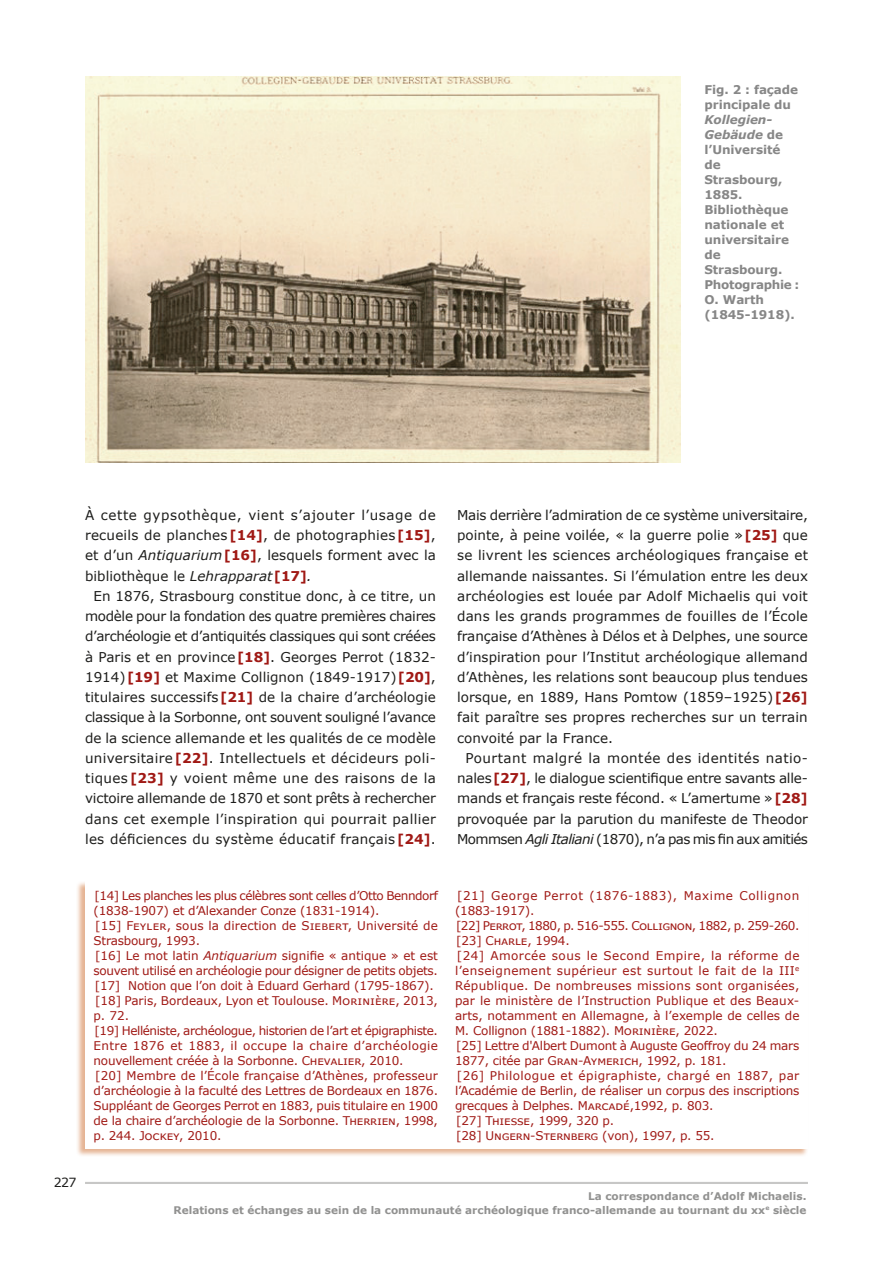
<style>
.page{position:relative;width:893px;height:1263px;background:#fff}
.page>*{position:absolute;margin:0;border:0;box-sizing:border-box;transform-origin:0 0}
.txt{font:13.5px/20.2px "Verdana";letter-spacing:.005em;color:#1d1d1b;text-align:justify}
.t1{font:12.6px "Verdana";color:#1d1d1b}
.Notes_de_bas_de_page{font:12px/15px "Verdana";letter-spacing:-.015em;color:#a01915;text-align:justify}
.légend{font:700 12px/15px "Verdana";letter-spacing:-.005em;color:#878787}
.Notes_de_bas_de_page-2{font:12px/15px "Verdana";letter-spacing:-.04em;color:#a01915}
.Notes_de_bas_de_page-3{font:12px/15px "Verdana";letter-spacing:.01em;color:#a01915}
.Notes_de_bas_de_page-4{font:12px/15px "Verdana";letter-spacing:.045em;color:#a01915}
.Notes_de_bas_de_page-5{font:12px "Verdana";letter-spacing:-.045em;color:#a01915}
.légend-2{font:700 12px/15px "Verdana";letter-spacing:-.025em;color:#878787}
.t2{font:700 10.5px/13.5px "Verdana";color:#919190;text-align:right}
.s1{font-style:italic}
.s2{font-weight:700;color:#a01915}
</style>
<div class="page">
<hr style="left:85px;top:1182px;width:723px;height:2px;background:#c7c7c6">
<div style="left:76px;top:880px;width:732px;height:277px;background:#cc6928;opacity:.5"></div>
<div style="left:85px;top:881px;width:723px;height:267px;background:#fff"></div>
<img style="left:85px;top:77px;width:595px;height:385px">
<p class="légend" style="left:704px;top:82px;width:95px">Fig. 2 : façade principale du<br><span class="s1">Kollegien-<br>Gebäude</span> de l’Université de<br>Strasbourg,<br>1885.<br>Bibliothèque nationale et universitaire de<br>Strasbourg.</p>
<p class="légend-2" style="left:704px;top:277px;width:96px">Photographie :<br>O. Warth (1845-1918).</p>
<p class="txt" style="left:85px;top:505px;width:352px">À cette gypsothèque, vient s’ajouter l’usage de recueils de planches <span class="s2">[14]</span>, de photographies <span class="s2">[15]</span>, et d’un <span class="s1">Antiquarium</span><span class="s2">[16]</span>, lesquels forment avec la bibliothèque le <span class="s1">Lehrapparat</span><span class="s2">[17]</span><span class="s1">.</span></p>
<p class="txt" style="left:85px;top:586px;width:352px;text-indent:9px">En 1876, Strasbourg constitue donc, à ce titre, un modèle pour la fondation des quatre premières chaires d’archéologie et d’antiquités classiques qui sont créées à Paris et en province<span class="s2">[18]</span>. Georges Perrot (1832- 1914)<span class="s2">[19]</span> et Maxime Collignon (1849-1917)<span class="s2">[20]</span>, titulaires successifs<span class="s2">[21]</span> de la chaire d’archéologie classique à la Sorbonne, ont souvent souligné l’avance de la science allemande et les qualités de ce modèle universitaire<span class="s2">[22]</span>. Intellectuels et décideurs poli&shy;tiques <span class="s2">[23]</span> y voient même une des raisons de la victoire allemande de 1870 et sont prêts à rechercher dans cet exemple l’inspiration qui pourrait pallier les déficiences du système éducatif français <span class="s2">[24]</span>.</p>
<p class="txt" style="left:457px;top:505px;width:352px">Mais derrière l’admiration de ce système universitaire, pointe, à peine voilée, « la guerre polie »<span class="s2">[25]</span> que se livrent les sciences archéologiques française et allemande naissantes. Si l’émulation entre les deux archéologies est louée par Adolf Michaelis qui voit dans les grands programmes de fouilles de l’École française d’Athènes à Délos et à Delphes, une source d’inspiration pour l’Institut archéologique allemand d’Athènes, les relations sont beaucoup plus tendues lorsque, en 1889, Hans Pomtow (1859–1925)<span class="s2">[26] </span>fait paraître ses propres recherches sur un terrain convoité par la France.</p>
<p class="txt" style="left:457px;top:748px;width:352px;text-indent:9px">Pourtant malgré la montée des identités natio&shy;nales<span class="s2">[27]</span>, le dialogue scientifique entre savants alle&shy;mands et français reste fécond. « L’amertume »<span class="s2">[28] </span>provoquée par la parution du manifeste de Theodor Mommsen <span class="s1">Agli Italiani</span> (1870), n’a pas mis fin aux amitiés</p>
<p class="t1" style="left:54px;top:1173px;width:24px">227</p>
<p class="Notes_de_bas_de_page-2" style="left:94px;top:888px;width:346px">[14] Les planches les plus célèbres sont celles d’Otto Benndorf (1838-1907) et d’Alexander Conze (1831-1914).</p>
<p class="Notes_de_bas_de_page-3" style="left:94px;top:918px;width:346px">[15] Feyler, sous la direction de Siebert, Université de<br>Strasbourg, 1993.</p>
<p class="Notes_de_bas_de_page" style="left:94px;top:948px;width:346px">[16] Le mot latin <span class="s1">Antiquarium</span> signifie « antique » et est souvent utilisé en archéologie pour désigner de petits objets.</p>
<p class="Notes_de_bas_de_page" style="left:95px;top:978px;width:340px">[17] Notion que l’on doit à Eduard Gerhard (1795-1867).</p>
<p class="Notes_de_bas_de_page" style="left:94px;top:993px;width:346px">[18] Paris, Bordeaux, Lyon et Toulouse. Morinière, 2013, p. 72.</p>
<p class="Notes_de_bas_de_page" style="left:94px;top:1023px;width:346px">[19] Helléniste, archéologue, historien de l’art et épigraphiste.<br>Entre 1876 et 1883, il occupe la chaire d’archéologie nouvellement créée à la Sorbonne. Chevalier, 2010.</p>
<p class="Notes_de_bas_de_page" style="left:94px;top:1068px;width:346px">[20] Membre de l’École française d’Athènes, professeur d’archéologie à la faculté des Lettres de Bordeaux en 1876.<br>Suppléant de Georges Perrot en 1883, puis titulaire en 1900 de la chaire d’archéologie de la Sorbonne. Therrien, 1998, p. 244. Jockey, 2010.</p>
<p class="Notes_de_bas_de_page-4" style="left:455px;top:888px;width:346px">[21] George Perrot (1876-1883), Maxime Collignon (1883-1917).</p>
<p class="Notes_de_bas_de_page-5" style="left:456px;top:917px;width:345px">[22] Perrot, 1880, p. 516-555. Collignon, 1882, p. 259-260.</p>
<p class="Notes_de_bas_de_page" style="left:456px;top:933px;width:115px">[23] Charle, 1994.</p>
<p class="Notes_de_bas_de_page" style="left:455px;top:948px;width:346px">[24] Amorcée sous le Second Empire, la réforme de l’enseignement supérieur est surtout le fait de la III<sup>e </sup>République. De nombreuses missions sont organisées, par le ministère de l’Instruction Publique et des Beaux&shy;arts, notamment en Allemagne, à l’exemple de celles de M. Collignon (1881-1882). Morinière, 2022.</p>
<p class="Notes_de_bas_de_page" style="left:455px;top:1038px;width:346px">[25] Lettre d'Albert Dumont à Auguste Geoffroy du 24 mars<br>1877, citée par Gran-Aymerich, 1992, p. 181.</p>
<p class="Notes_de_bas_de_page" style="left:455px;top:1068px;width:346px">[26] Philologue et épigraphiste, chargé en 1887, par l’Académie de Berlin, de réaliser un corpus des inscriptions grecques à Delphes. Marcadé,1992, p. 803.</p>
<p class="Notes_de_bas_de_page" style="left:456px;top:1113px;width:159px">[27] Thiesse, 1999, 320 p.</p>
<p class="Notes_de_bas_de_page" style="left:456px;top:1128px;width:260px">[28] Ungern-Sternberg (von), 1997, p. 55.</p>
<p class="t2" style="left:174px;top:1189px;width:634px">La correspondance d’Adolf Michaelis.<br>Relations et échanges au sein de la communauté archéologique franco-allemande au tournant du xx<sup>e</sup> siècle</p>
</div>
